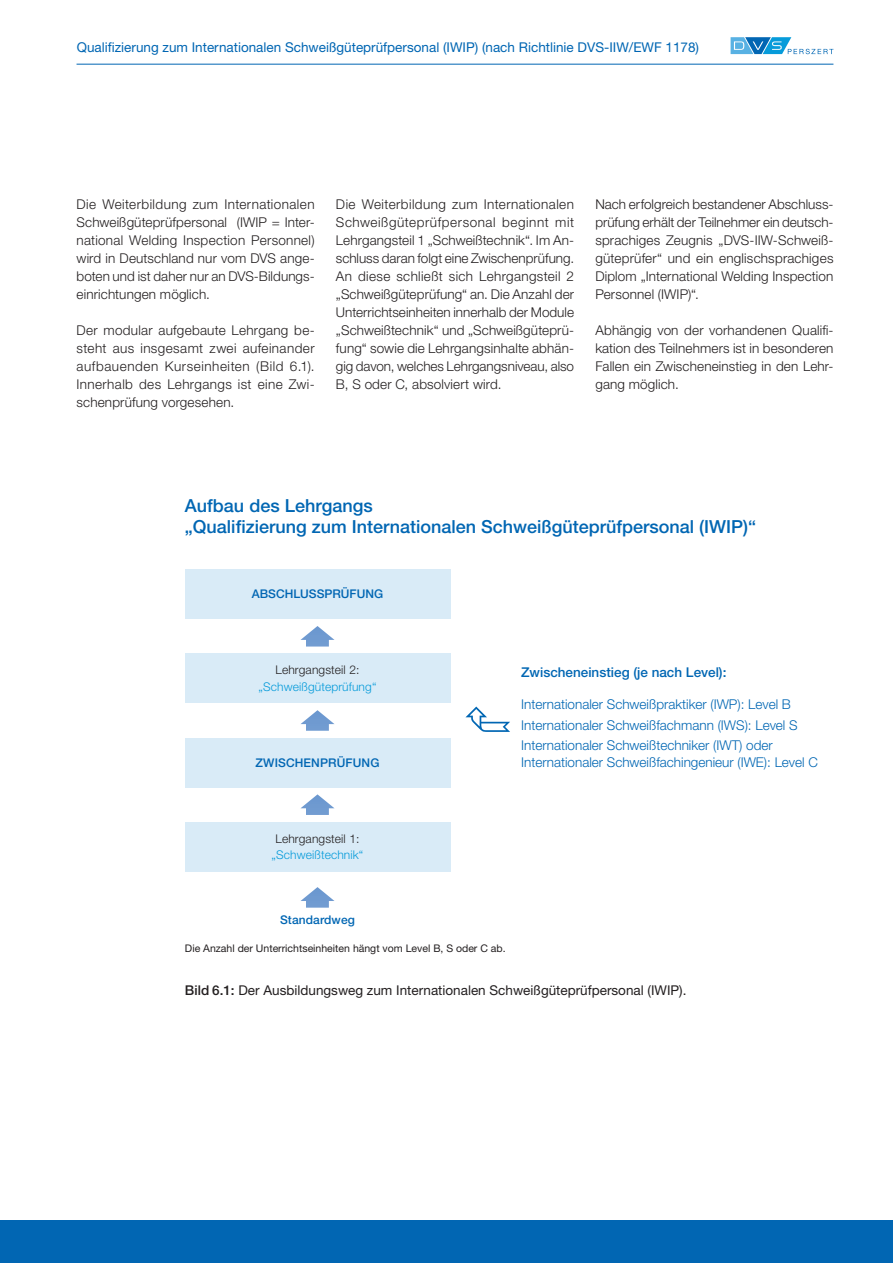
<style>
.page{position:relative;width:893px;height:1263px;background:#fff}
.page>*{position:absolute;margin:0;border:0;box-sizing:border-box;transform-origin:0 0}
.t1{font:500 18px/21.6px "Helvetica Neue LT Std";color:#0166b3}
.t2{font:300 13.5px/18px "Helvetica Neue LT Std";letter-spacing:.01em;color:#231f20;text-align:justify}
.t3{font:300 13.5px/20.4px "Helvetica Neue LT Std";color:#0166b3}
.t4{font:13.5px "Helvetica Neue LT Std";color:#0166b3}
.t5{font:13.5px "Helvetica Neue LT Std";color:#231f20}
.t6{font:500 13.5px "Helvetica Neue LT Std";color:#0166b3}
.t7{font:500 12px "Helvetica Neue LT Std";letter-spacing:.01em;color:#0166b3}
.t8{font:300 12px "Helvetica Neue LT Std";letter-spacing:.01em;color:#069bda}
.t9{font:300 12px "Helvetica Neue LT Std";letter-spacing:.01em;color:#231f20}
.t10{font:10.5px "Helvetica Neue LT Std";color:#231f20}
.s1{font-weight:500}
</style>
<div class="page">
<div style="left:0;top:1220px;width:893px;height:43px;background:#0166b3"></div>
<svg style="left:731px;top:37px;width:102px;height:17px"></svg>
<hr style="left:77px;top:64px;width:756px;height:1px;background:#0166b3">
<div style="left:185px;top:654px;width:265px;height:49px;background:#d9ebf7"></div>
<div style="left:185px;top:738px;width:265px;height:49px;background:#d9ebf7"></div>
<div style="left:185px;top:569px;width:265px;height:50px;background:#d9ebf7"></div>
<div style="left:185px;top:822px;width:265px;height:49px;background:#d9ebf7"></div>
<svg style="left:300px;top:794px;width:34px;height:21px"></svg>
<svg style="left:301px;top:710px;width:33px;height:21px"></svg>
<svg style="left:300px;top:626px;width:34px;height:20px"></svg>
<svg style="left:465px;top:706px;width:45px;height:26px"></svg>
<svg style="left:300px;top:887px;width:34px;height:21px"></svg>
<p class="t4" style="left:77px;top:39px;width:624px">Qualifizierung zum Internationalen Schweißgüteprüfpersonal (IWIP) (nach Richtlinie DVS-IIW/EWF 1178)</p>
<p class="t2" style="left:77px;top:195px;width:240px">Die Weiterbildung zum Internationalen Schweißgüteprüfpersonal (IWIP = Inter&shy;national Welding Inspection Personnel) wird in Deutschland nur vom DVS ange&shy;boten und ist daher nur an DVS-Bildungs&shy;einrichtungen möglich.</p>
<p class="t2" style="left:77px;top:321px;width:240px">Der modular aufgebaute Lehrgang be&shy;steht aus insgesamt zwei aufeinander aufbauenden Kurseinheiten (Bild 6.1).<br>Innerhalb des Lehrgangs ist eine Zwi&shy;schenprüfung vorgesehen.</p>
<p class="t2" style="left:336px;top:195px;width:240px">Die Weiterbildung zum Internationalen Schweißgüteprüfpersonal beginnt mit Lehrgangsteil 1 „Schweißtechnik“. Im An&shy;schluss daran folgt eine Zwischenprüfung.<br>An diese schließt sich Lehrgangsteil 2 „Schweißgüteprüfung“ an. Die Anzahl der Unterrichtseinheiten innerhalb der Module „Schweißtechnik“ und „Schweißgüteprü&shy;fung“ sowie die Lehrgangsinhalte abhän&shy;gig davon, welches Lehrgangsniveau, also B, S oder C, absolviert wird.</p>
<p class="t2" style="left:595px;top:195px;width:240px">Nach erfolgreich bestandener Abschluss&shy;prüfung erhält der Teilnehmer ein deutsch&shy;sprachiges Zeugnis „DVS-IIW-Schweiß&shy;güteprüfer“ und ein englischsprachiges Diplom „International Welding Inspection Personnel (IWIP)“.</p>
<p class="t2" style="left:595px;top:321px;width:240px">Abhängig von der vorhandenen Qualifi&shy;kation des Teilnehmers ist in besonderen Fallen ein Zwischeneinstieg in den Lehr&shy;gang möglich.</p>
<h1 class="t1" style="left:185px;top:494px;width:573px">Aufbau des Lehrgangs<br>„Qualifizierung zum Internationalen Schweißgüteprüfpersonal (IWIP)“</h1>
<p class="t7" style="left:252px;top:587px;width:133px">ABSCHLUSSPRÜFUNG</p>
<p class="t9" style="left:275px;top:663px;width:86px">Lehrgangsteil 2:</p>
<p class="t8" style="left:259px;top:679px;width:119px">„Schweißgüteprüfung“</p>
<p class="t7" style="left:256px;top:755px;width:125px">ZWISCHENPRÜFUNG</p>
<p class="t6" style="left:521px;top:664px;width:207px">Zwischeneinstieg (je nach Level):</p>
<p class="t3" style="left:521px;top:694px;width:278px">Internationaler Schweißpraktiker (IWP): Level B<br>Internationaler Schweißfachmann (IWS): Level S<br>Internationaler Schweißtechniker (IWT) oder</p>
<p class="t3" style="left:521px;top:751px;width:298px">Internationaler Schweißfachingenieur (IWE): Level C</p>
<p class="t9" style="left:275px;top:831px;width:86px">Lehrgangsteil 1:</p>
<p class="t8" style="left:272px;top:848px;width:93px">„Schweißtechnik“</p>
<p class="t7" style="left:280px;top:912px;width:77px">Standardweg</p>
<p class="t10" style="left:185px;top:942px;width:322px">Die Anzahl der Unterrichtseinheiten hängt vom Level B, S oder C ab.</p>
<p class="t5" style="left:185px;top:982px;width:503px"><span class="s1">Bild 6.1:</span> Der Ausbildungsweg zum Internationalen Schweißgüteprüfpersonal (IWIP).</p>
</div>
